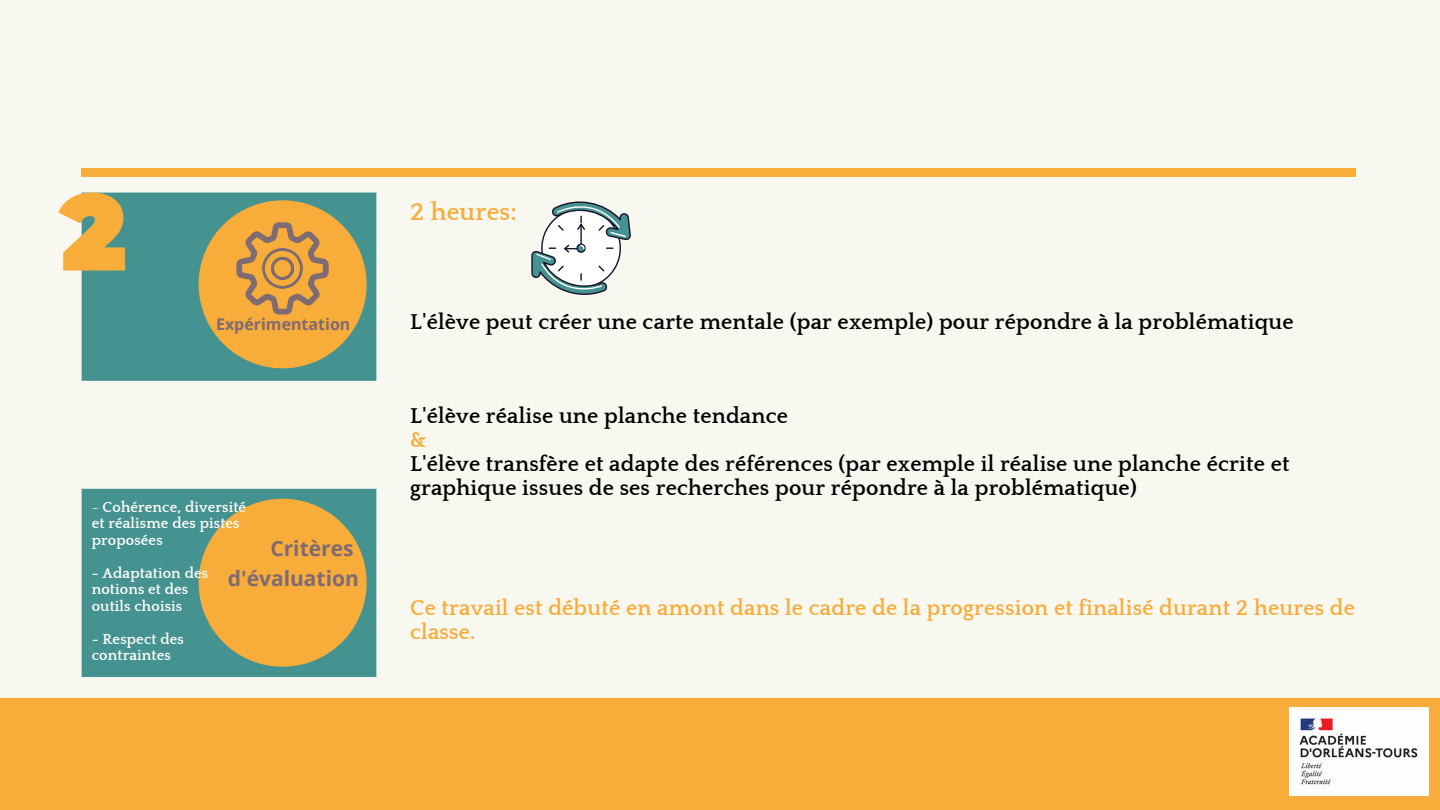
<style>
.page{position:relative;width:1440px;height:810px;background:#f8f7f0}
.page>*{position:absolute;margin:0;border:0;box-sizing:border-box;transform-origin:0 0}
.t1{font:700 25px "Quattrocento";letter-spacing:.01em;color:#f8ac39}
.t2{font:700 22px/24px "Quattrocento";letter-spacing:.01em;color:#000}
.t3{font:700 22px/24px "Quattrocento";letter-spacing:.01em;color:#f8ac39}
.t4{font:700 21px "Open Sans";color:#7e6b73}
.t5{font:700 16px "Open Sans";color:#7e6b73}
.t6{font:700 14.9px/16.5px "Quattrocento";letter-spacing:.01em;color:#fff}
.s1{font-weight:400}
</style>
<div class="page">
<div style="left:0;top:698px;width:1440px;height:112px;background:#f8ac39"></div>
<div style="left:82px;top:193px;width:294px;height:188px;background:#459391"></div>
<div style="left:81px;top:168px;width:1275px;height:9px;background:#f8ac39"></div>
<div style="left:82px;top:489px;width:294px;height:188px;background:#459391"></div>
<svg style="left:199px;top:499px;width:168px;height:168px;background:#d1a64b"></svg>
<svg style="left:58px;top:193px;width:67px;height:78px"></svg>
<svg style="left:199px;top:200px;width:168px;height:168px;background:#c6a051"></svg>
<svg style="left:531px;top:201px;width:100px;height:94px"></svg>
<img style="left:1290px;top:707px;width:138px;height:89px">
<p class="t5" style="left:216px;top:313px;width:136px">Expérimentation</p>
<p class="t6" style="left:92px;top:499px;width:156px"><span class="s1">-</span> Cohérence, diversité et réalisme des pistes proposées</p>
<p class="t6" style="left:92px;top:565px;width:118px">- Adaptation des notions et des</p>
<p class="t6" style="left:92px;top:598px;width:92px">outils choisis</p>
<p class="t6" style="left:92px;top:631px;width:94px">- Respect des contraintes</p>
<p class="t4" style="left:270px;top:534px;width:85px">Critères</p>
<p class="t4" style="left:228px;top:563px;width:133px">d'évaluation</p>
<p class="t1" style="left:410px;top:199px;width:108px">2 heures:</p>
<p class="t2" style="left:410px;top:310px;width:885px">L'élève peut créer une carte mentale (par exemple) pour répondre à la problématique</p>
<p class="t2" style="left:410px;top:405px;width:379px">L'élève réalise une planche tendance</p>
<p class="t3" style="left:410px;top:429px;width:18px">&amp;</p>
<p class="t2" style="left:410px;top:453px;width:881px">L'élève transfère et adapte des références (par exemple il réalise une planche écrite et graphique issues de ses recherches pour répondre à la problématique)</p>
<p class="t3" style="left:410px;top:597px;width:946px">Ce travail est débuté en amont dans le cadre de la progression et finalisé durant 2 heures de classe.</p>
</div>
